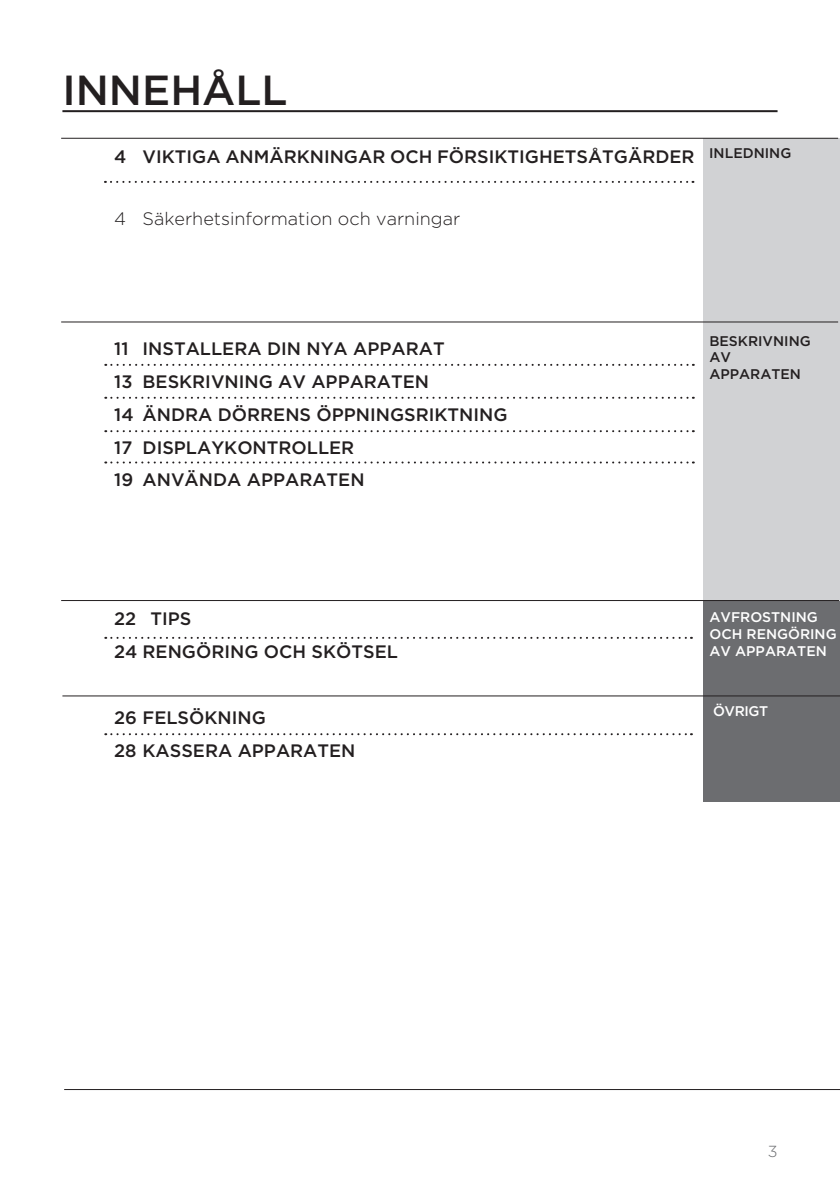
<style>
.page{position:relative;width:840px;height:1191px;background:#fff}
.page>*{position:absolute;margin:0;border:0;box-sizing:border-box;transform-origin:0 0}
.glavni_naslov_3stran{font:500 42px "Gotham";color:#231f20}
.t1{font:500 18px "Gotham";color:#231f20}
.t2{font:300 18px "Gotham";color:#231f20}
.t3{font:300 16px "Gotham";color:#6c6d70}
.kazalo_ob_strani{font:500 14px "Gotham";color:#fff}
.kazalo_ob_strani-2{font:500 14px "Gotham";color:#231f20}
</style>
<div class="page">
<hr style="left:62px;top:110px;width:715px;height:2px;background:#231f20">
<div style="left:703px;top:695px;width:136px;height:106px;background:#6c6d70"></div>
<div style="left:703px;top:601px;width:136px;height:94px;background:#6c6d70"></div>
<div style="left:703px;top:322px;width:136px;height:279px;background:#d1d2d4"></div>
<div style="left:703px;top:138px;width:136px;height:184px;background:#d1d2d4"></div>
<hr style="left:61px;top:138px;width:776px;height:1px;background:#231f20">
<hr style="left:61px;top:322px;width:776px;height:1px;background:#231f20">
<hr style="left:61px;top:600px;width:777px;height:1px;background:#231f20">
<svg style="left:105px;top:637px;width:586px;height:2px"></svg>
<svg style="left:105px;top:397px;width:588px;height:2px"></svg>
<svg style="left:105px;top:364px;width:588px;height:2px"></svg>
<hr style="left:64px;top:1089px;width:775px;height:1px;background:#231f20">
<svg style="left:105px;top:430px;width:588px;height:2px"></svg>
<svg style="left:105px;top:733px;width:586px;height:2px"></svg>
<svg style="left:105px;top:181px;width:588px;height:2px"></svg>
<hr style="left:62px;top:695px;width:777px;height:1px;background:#231f20">
<svg style="left:105px;top:461px;width:588px;height:2px"></svg>
<p class="glavni_naslov_3stran" style="left:62px;top:62px;width:226px">INNEHÅLL</p>
<p class="t1" style="left:114px;top:145px;width:581px">4 VIKTIGA ANMÄRKNINGAR OCH FÖRSIKTIGHETSÅTGÄRDER</p>
<p class="kazalo_ob_strani-2" style="left:708px;top:143px;width:84px">INLEDNING</p>
<p class="t2" style="left:114px;top:207px;width:347px">4 Säkerhetsinformation och varningar</p>
<p class="t1" style="left:114px;top:336px;width:332px">11 INSTALLERA DIN NYA APPARAT</p>
<p class="t1" style="left:114px;top:369px;width:316px">13 BESKRIVNING AV APPARATEN</p>
<p class="t1" style="left:114px;top:402px;width:394px">14 ÄNDRA DÖRRENS ÖPPNINGSRIKTNING</p>
<p class="t1" style="left:114px;top:435px;width:241px">17 DISPLAYKONTROLLER</p>
<p class="t1" style="left:114px;top:468px;width:252px">19 ANVÄNDA APPARATEN</p>
<p class="kazalo_ob_strani-2" style="left:709px;top:331px;width:103px">BESKRIVNING</p>
<p class="kazalo_ob_strani-2" style="left:709px;top:348px;width:23px">AV</p>
<p class="kazalo_ob_strani-2" style="left:709px;top:365px;width:93px">APPARATEN</p>
<p class="t1" style="left:114px;top:607px;width:79px">22 TIPS</p>
<p class="t1" style="left:114px;top:640px;width:285px">24 RENGÖRING OCH SKÖTSEL</p>
<p class="t1" style="left:114px;top:706px;width:153px">26 FELSÖKNING</p>
<p class="t1" style="left:114px;top:739px;width:243px">28 KASSERA APPARATEN</p>
<p class="kazalo_ob_strani" style="left:709px;top:608px;width:110px">AVFROSTNING</p>
<p class="kazalo_ob_strani" style="left:709px;top:624px;width:129px">OCH RENGÖRING</p>
<p class="kazalo_ob_strani" style="left:709px;top:641px;width:119px">AV APPARATEN</p>
<p class="kazalo_ob_strani" style="left:712px;top:701px;width:57px">ÖVRIGT</p>
<p class="t3" style="left:767px;top:1140px;width:11px">3</p>
</div>
